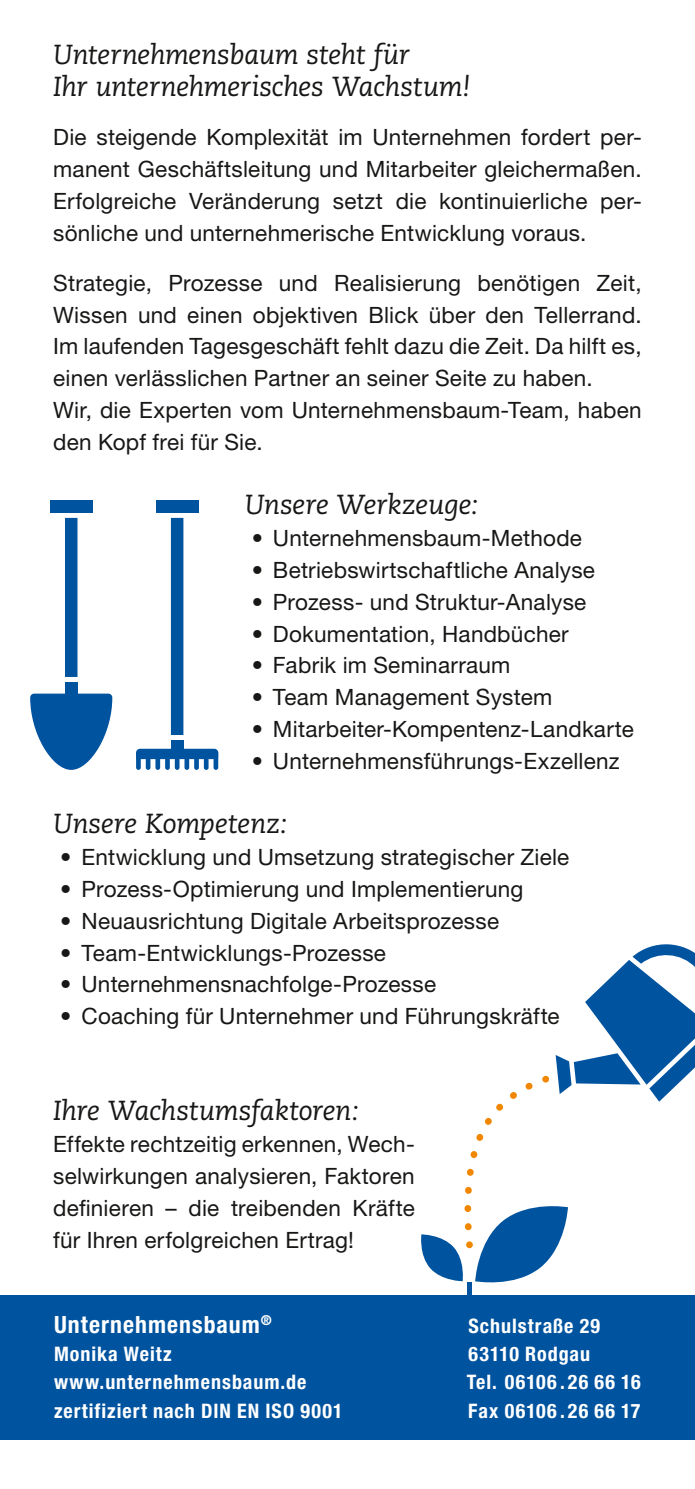
<style>
.page{position:relative;width:695px;height:1489px;background:#fff}
.page>*{position:absolute;margin:0;border:0;box-sizing:border-box;transform-origin:0 0}
.t1{font:italic 27.5px/31.8px "Caecilia LT Std";letter-spacing:-.01em;color:#181716}
.t2{font:700 condensed 23.75px "Helvetica Neue LT Std";letter-spacing:.045em;color:#fff}
.t3{font:22.5px/32px "Helvetica Neue LT Std";letter-spacing:.01em;color:#181716;text-align:justify}
.t4{font:700 condensed 20px/28.2px "Helvetica Neue LT Std";letter-spacing:.05em;color:#fff}
</style>
<div class="page">
<div style="left:0;top:1294px;width:694px;height:145px;background:#00539f"></div>
<div style="left:50px;top:499px;width:42px;height:13px;background:#00539f"></div>
<div style="left:65px;top:518px;width:12px;height:159px;background:#00539f"></div>
<svg style="left:30px;top:693px;width:82px;height:76px"></svg>
<div style="left:65px;top:682px;width:12px;height:16px;background:#00539f"></div>
<svg style="left:136px;top:748px;width:82px;height:11px"></svg>
<div style="left:171px;top:740px;width:12px;height:12px;background:#00539f"></div>
<div style="left:136px;top:751px;width:5px;height:18px;background:#00539f;border-radius:2px"></div>
<div style="left:213px;top:751px;width:5px;height:18px;background:#00539f;border-radius:2px"></div>
<hr style="left:175px;top:751px;width:4px;height:18px;background:#00539f;border-radius:2px">
<div style="left:155px;top:751px;width:5px;height:18px;background:#00539f;border-radius:2px"></div>
<hr style="left:146px;top:751px;width:4px;height:18px;background:#00539f;border-radius:2px">
<div style="left:165px;top:751px;width:5px;height:18px;background:#00539f;border-radius:2px"></div>
<div style="left:194px;top:751px;width:5px;height:18px;background:#00539f;border-radius:2px"></div>
<div style="left:184px;top:751px;width:5px;height:18px;background:#00539f;border-radius:2px"></div>
<hr style="left:204px;top:751px;width:4px;height:18px;background:#00539f;border-radius:2px">
<div style="left:156px;top:499px;width:42px;height:13px;background:#00539f"></div>
<div style="left:171px;top:518px;width:12px;height:217px;background:#00539f"></div>
<hr style="left:467px;top:1282px;width:4px;height:15px;background:#00539f">
<svg style="left:421px;top:944px;width:273px;height:343px"></svg>
<p class="t1" style="left:53px;top:39px;width:419px">Unternehmensbaum steht für<br>Ihr unternehmerisches Wachstum!</p>
<p class="t3" style="left:53px;top:121px;width:590px">Die steigende Komplexität im Unternehmen fordert per&shy;manent Geschäftsleitung und Mitarbeiter gleichermaßen.<br>Erfolgreiche Veränderung setzt die kontinuierliche per&shy;sönliche und unternehmerische Entwicklung voraus.</p>
<p class="t3" style="left:53px;top:266px;width:590px;text-align:left">Strategie, Prozesse und Realisierung benötigen Zeit, Wissen und einen objektiven Blick über den Tellerrand.<br>Im laufenden Tagesgeschäft fehlt dazu die Zeit. Da hilft es, einen verlässlichen Partner an seiner Seite zu haben.<br>Wir, die Experten vom Unternehmensbaum-Team, haben den Kopf frei für Sie.</p>
<p class="t1" style="left:244px;top:489px;width:235px">Unsere Werkzeuge:</p>
<p class="t3" style="left:252px;top:521px;width:332px">• Unternehmensbaum-Methode</p>
<p class="t3" style="left:252px;top:553px;width:344px">• Betriebswirtschaftliche Analyse</p>
<p class="t3" style="left:252px;top:585px;width:336px">• Prozess- und Struktur-Analyse</p>
<p class="t3" style="left:252px;top:617px;width:318px">• Dokumentation, Handbücher</p>
<p class="t3" style="left:252px;top:649px;width:260px">• Fabrik im Seminarraum</p>
<p class="t3" style="left:252px;top:681px;width:302px">• Team Management System</p>
<p class="t3" style="left:252px;top:713px;width:383px">• Mitarbeiter-Kompentenz-Landkarte</p>
<p class="t3" style="left:252px;top:744px;width:369px">• Unternehmensführungs-Exzellenz</p>
<p class="t1" style="left:53px;top:808px;width:235px">Unsere Kompetenz:</p>
<p class="t3" style="left:60px;top:840px;width:510px">• Entwicklung und Umsetzung strategischer Ziele</p>
<p class="t3" style="left:60px;top:872px;width:464px">• Prozess-Optimierung und Implementierung</p>
<p class="t3" style="left:60px;top:904px;width:440px">• Neuausrichtung Digitale Arbeitsprozesse</p>
<p class="t3" style="left:60px;top:936px;width:327px">• Team-Entwicklungs-Prozesse</p>
<p class="t3" style="left:60px;top:968px;width:377px">• Unternehmensnachfolge-Prozesse</p>
<p class="t3" style="left:60px;top:999px;width:501px">• Coaching für Unternehmer und Führungskräfte</p>
<p class="t1" style="left:53px;top:1095px;width:307px">Ihre Wachstumsfaktoren:</p>
<p class="t3" style="left:53px;top:1127px;width:363px">Effekte rechtzeitig erkennen, Wech&shy;selwirkungen analysieren, Faktoren definieren – die treibenden Kräfte für Ihren erfolgreichen Ertrag!</p>
<p class="t2" style="left:54px;top:1309px;width:219px">Unternehmensbaum<sup>®</sup></p>
<p class="t4" style="left:54px;top:1339px;width:290px">Monika Weitz www.unternehmensbaum.de zertifiziert nach DIN EN ISO 9001</p>
<p class="t4" style="left:466px;top:1310px;width:175px">Schulstraße 29<br>63110 Rodgau<br>Tel. 06106 . 26 66 16<br>Fax 06106 . 26 66 17</p>
</div>
